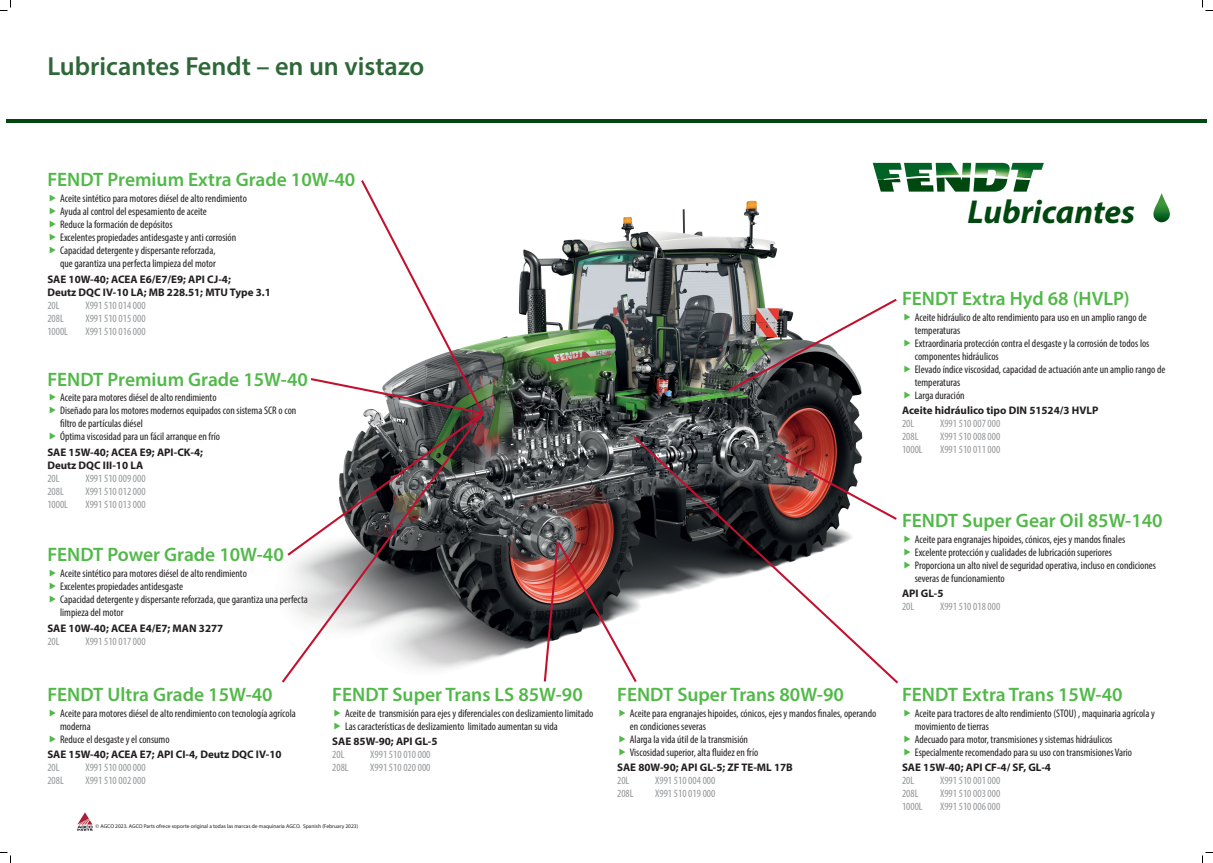
<style>
.page{position:relative;width:1213px;height:863px;background:#fff}
.page>*{position:absolute;margin:0;border:0;box-sizing:border-box;transform-origin:0 0}
.t1{font:italic 700 33.25px "Myriad Pro";color:#004710}
.t2{font:600 26.25px "Myriad Pro";color:#2e6738}
.t3{font:600 19.5px "Myriad Pro";color:#51b948}
.t4{font:condensed 11px/13px "Myriad Pro";color:#231f20}
.t5{font:condensed 11px "Myriad Pro";color:#939598}
.t6{font:700 11px/13px "Myriad Pro";color:#231f20}
.t7{font:5.5px "Myriad Pro";color:#231f20}
</style>
<div class="page">
<img style="left:485px;top:200px;width:377px;height:461px">
<img style="left:77px;top:812px;width:16px;height:19px">
<svg style="left:873px;top:163px;width:171px;height:29px"></svg>
<svg style="left:1153px;top:193px;width:17px;height:29px"></svg>
<hr style="left:6px;top:119px;width:1201px;height:4px;background:#004710">
<svg style="left:543px;top:540px;width:88px;height:142px"></svg>
<svg style="left:310px;top:180px;width:175px;height:231px"></svg>
<svg style="left:281px;top:411px;width:204px;height:272px"></svg>
<svg style="left:631px;top:434px;width:267px;height:250px"></svg>
<svg style="left:0;top:0;width:11px;height:11px"></svg>
<svg style="left:0;top:852px;width:11px;height:11px"></svg>
<svg style="left:1202px;top:0;width:11px;height:11px"></svg>
<svg style="left:1202px;top:852px;width:11px;height:11px"></svg>
<svg style="left:726px;top:297px;width:171px;height:101px"></svg>
<h2 class="t2" style="left:47px;top:49px;width:379px">Lubricantes Fendt – en un vistazo</h2>
<h3 class="t3" style="left:47px;top:167px;width:310px">FENDT Premium Extra Grade 10W-40</h3>
<p class="t4" style="left:60px;top:191px;width:188px">Aceite sintético para motores diésel de alto rendimiento Ayuda al control del espesamiento de aceite<br>Reduce la formación de depósitos<br>Excelentes propiedades antidesgaste y anti corrosión Capacidad detergente y dispersante reforzada,<br>que garantiza una perfecta limpieza del motor</p>
<p class="t6" style="left:47px;top:272px;width:225px">SAE 10W-40; ACEA E6/E7/E9; API CJ-4;<br>Deutz DQC IV-10 LA; MB 228.51; MTU Type 3.1</p>
<p class="t5" style="left:47px;top:298px;width:14px">20L</p>
<p class="t5" style="left:85px;top:298px;width:62px">X991 510 014 000</p>
<p class="t5" style="left:47px;top:311px;width:18px">208L</p>
<p class="t5" style="left:85px;top:311px;width:62px">X991 510 015 000</p>
<p class="t5" style="left:47px;top:324px;width:22px">1000L</p>
<p class="t5" style="left:85px;top:324px;width:62px">X991 510 016 000</p>
<h3 class="t3" style="left:47px;top:367px;width:262px">FENDT Premium Grade 15W-40</h3>
<p class="t4" style="left:60px;top:391px;width:238px">Aceite para motores diésel de alto rendimiento<br>Diseñado para los motores modernos equipados con sistema SCR o con filtro de partículas diésel<br>Óptima viscosidad para un fácil arranque en frío</p>
<p class="t6" style="left:47px;top:446px;width:157px">SAE 15W-40; ACEA E9; API-CK-4;<br>Deutz DQC III-10 LA</p>
<p class="t5" style="left:47px;top:472px;width:14px">20L</p>
<p class="t5" style="left:85px;top:472px;width:62px">X991 510 009 000</p>
<p class="t5" style="left:47px;top:485px;width:18px">208L</p>
<p class="t5" style="left:85px;top:485px;width:62px">X991 510 012 000</p>
<p class="t5" style="left:47px;top:498px;width:22px">1000L</p>
<p class="t5" style="left:85px;top:498px;width:62px">X991 510 013 000</p>
<h3 class="t3" style="left:47px;top:542px;width:238px">FENDT Power Grade 10W-40</h3>
<p class="t4" style="left:60px;top:567px;width:249px">Aceite sintético para motores diésel de alto rendimiento<br>Excelentes propiedades antidesgaste<br>Capacidad detergente y dispersante reforzada, que garantiza una perfecta limpieza del motor</p>
<p class="t6" style="left:47px;top:621px;width:177px">SAE 10W-40; ACEA E4/E7; MAN 3277</p>
<p class="t5" style="left:47px;top:634px;width:14px">20L</p>
<p class="t5" style="left:85px;top:634px;width:62px">X991 510 017 000</p>
<h3 class="t3" style="left:47px;top:682px;width:227px">FENDT Ultra Grade 15W-40</h3>
<p class="t4" style="left:60px;top:706px;width:237px">Aceite para motores diésel de alto rendimiento con tecnología agrícola moderna<br>Reduce el desgaste y el consumo</p>
<p class="t6" style="left:47px;top:748px;width:236px">SAE 15W-40; ACEA E7; API CI-4, Deutz DQC IV-10</p>
<p class="t5" style="left:47px;top:761px;width:14px">20L</p>
<p class="t5" style="left:85px;top:761px;width:62px">X991 510 000 000</p>
<p class="t5" style="left:47px;top:774px;width:18px">208L</p>
<p class="t5" style="left:85px;top:774px;width:62px">X991 510 002 000</p>
<h3 class="t3" style="left:332px;top:682px;width:252px">FENDT Super Trans LS 85W-90</h3>
<p class="t4" style="left:345px;top:706px;width:250px">Aceite de transmisión para ejes y diferenciales con deslizamiento limitado<br>Las características de deslizamiento limitado aumentan su vida</p>
<p class="t6" style="left:332px;top:735px;width:107px">SAE 85W-90; API GL-5</p>
<p class="t5" style="left:332px;top:748px;width:14px">20L</p>
<p class="t5" style="left:370px;top:748px;width:62px">X991 510 010 000</p>
<p class="t5" style="left:332px;top:761px;width:18px">208L</p>
<p class="t5" style="left:370px;top:761px;width:62px">X991 510 020 000</p>
<p class="t7" style="left:96px;top:822px;width:264px">© AGCO 2023. AGCO Parts ofrece soporte original a todas las marcas de maquinaria AGCO. Spanish (February 2023)</p>
<h3 class="t3" style="left:617px;top:682px;width:228px">FENDT Super Trans 80W-90</h3>
<p class="t4" style="left:630px;top:706px;width:248px">Aceite para engranajes hipoides, cónicos, ejes y mandos finales, operando en condiciones severas<br>Alarga la vida útil de la transmisión<br>Viscosidad superior, alta fluidez en frío</p>
<p class="t6" style="left:617px;top:761px;width:177px">SAE 80W-90; API GL-5; ZF TE-ML 17B</p>
<p class="t5" style="left:617px;top:774px;width:14px">20L</p>
<p class="t5" style="left:655px;top:774px;width:62px">X991 510 004 000</p>
<p class="t5" style="left:617px;top:787px;width:18px">208L</p>
<p class="t5" style="left:655px;top:787px;width:62px">X991 510 019 000</p>
<h1 class="t1" style="left:967px;top:190px;width:169px">Lubricantes</h1>
<h3 class="t3" style="left:902px;top:286px;width:229px">FENDT Extra Hyd 68 (HVLP)</h3>
<p class="t4" style="left:915px;top:310px;width:252px">Aceite hidráulico de alto rendimiento para uso en un amplio rango de temperaturas<br>Extraordinaria protección contra el desgaste y la corrosión de todos los componentes hidráulicos<br>Elevado índice viscosidad, capacidad de actuación ante un amplio rango de temperaturas<br>Larga duración</p>
<p class="t6" style="left:902px;top:404px;width:198px">Aceite hidráulico tipo DIN 51524/3 HVLP</p>
<p class="t5" style="left:902px;top:417px;width:14px">20L</p>
<p class="t5" style="left:940px;top:417px;width:62px">X991 510 007 000</p>
<p class="t5" style="left:902px;top:430px;width:18px">208L</p>
<p class="t5" style="left:940px;top:430px;width:62px">X991 510 008 000</p>
<p class="t5" style="left:902px;top:443px;width:22px">1000L</p>
<p class="t5" style="left:940px;top:443px;width:62px">X991 510 011 000</p>
<h3 class="t3" style="left:902px;top:508px;width:262px">FENDT Super Gear Oil 85W-140</h3>
<p class="t4" style="left:915px;top:532px;width:243px">Aceite para engranajes hipoides, cónicos, ejes y mandos finales Excelente protección y cualidades de lubricación superiores<br>Proporciona un alto nivel de seguridad operativa, incluso en condiciones severas de funcionamiento</p>
<p class="t6" style="left:902px;top:587px;width:43px">API GL-5</p>
<p class="t5" style="left:902px;top:600px;width:14px">20L</p>
<p class="t5" style="left:940px;top:600px;width:62px">X991 510 018 000</p>
<h3 class="t3" style="left:902px;top:682px;width:222px">FENDT Extra Trans 15W-40</h3>
<p class="t4" style="left:915px;top:706px;width:242px">Aceite para tractores de alto rendimiento (STOU) , maquinaria agrícola y movimiento de tierras<br>Adecuado para motor, transmisiones y sistemas hidráulicos Especialmente recomendado para su uso con transmisiones Vario</p>
<p class="t6" style="left:902px;top:761px;width:151px">SAE 15W-40; API CF-4/ SF, GL-4</p>
<p class="t5" style="left:902px;top:774px;width:14px">20L</p>
<p class="t5" style="left:940px;top:774px;width:62px">X991 510 001 000</p>
<p class="t5" style="left:902px;top:787px;width:18px">208L</p>
<p class="t5" style="left:940px;top:787px;width:62px">X991 510 003 000</p>
<p class="t5" style="left:902px;top:800px;width:22px">1000L</p>
<p class="t5" style="left:940px;top:800px;width:62px">X991 510 006 000</p>
</div>
